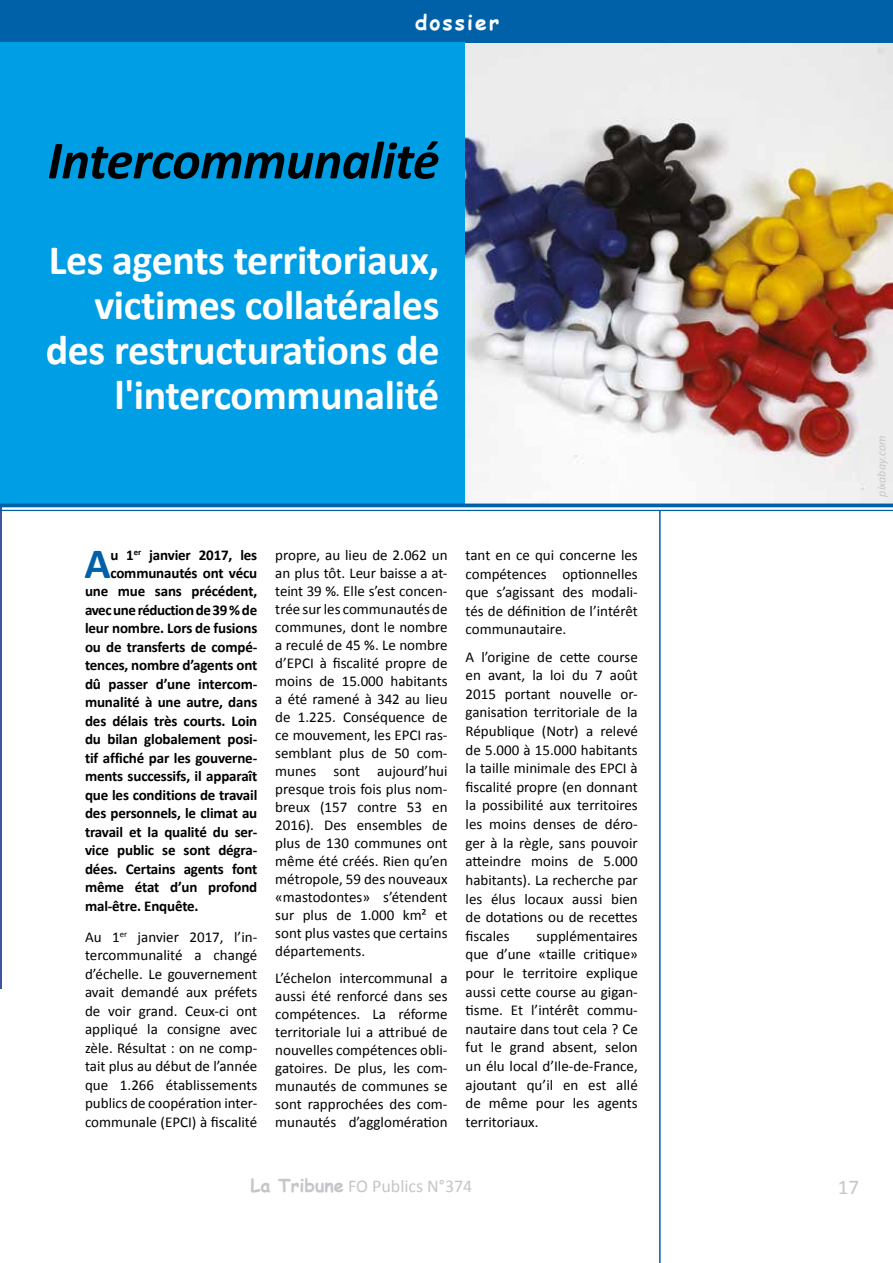
<style>
.page{position:relative;width:893px;height:1263px;background:#fff}
.page>*{position:absolute;margin:0;border:0;box-sizing:border-box;transform-origin:0 0}
.t1{font:italic 700 54px "Calibri";letter-spacing:-.01em;color:#000}
.t2{font:700 43.35px "Calibri";color:#0060a8}
.t3{font:700 42px/45px "Calibri";letter-spacing:-.01em;color:#fff;text-align:right}
.t4{font:700 21px "Comic Sans MS";letter-spacing:.1em;color:#fdfeff}
.t5{font:21px "Calibri";color:#c4c6c9}
.t6{font:18px "Calibri";color:#c4c6c9}
.t7{font:15px/18px "Calibri";color:#000;text-align:justify}
.t8{font:700 15px "Calibri";letter-spacing:-.01em;color:#000}
.t9{font:700 15px "Calibri";letter-spacing:-.03em;color:#000}
.t10{font:italic 12px "Calibri";color:#c4c6c9}
.s1{font-family:"Comic Sans MS";font-weight:700}
</style>
<div class="page">
<hr style="left:659px;top:510px;width:2px;height:753px;background:#0060a8">
<hr style="left:0;top:0;width:1px;height:988px;background:#4054a1">
<img style="left:465px;top:43px;width:428px;height:461px">
<div style="left:0;top:0;width:893px;height:42px;background:#0060a8"></div>
<div style="left:0;top:43px;width:465px;height:462px;background:#009ee4"></div>
<hr style="left:0;top:510px;width:893px;height:1px;background:#0060a8">
<hr style="left:0;top:504px;width:893px;height:3px;background:#0060a8">
<h3 class="t4" style="left:415px;top:13px;width:86px">dossier</h3>
<h1 class="t1" style="left:48px;top:139px;width:393px">Intercommunalité</h1>
<h3 class="t3" style="left:46px;top:240px;width:395px">Les agents territoriaux, victimes collatérales des restructurations de l'intercommunalité</h3>
<p class="t10" style="left:875px;top:496px;width:62px;rotate:-90deg">pixabay.com</p>
<h2 class="t2" style="left:85px;top:546px;width:28px">A</h2>
<p class="t8" style="left:110px;top:549px;width:148px">u 1<sup>er</sup> janvier 2017, les</p>
<p class="t8" style="left:110px;top:567px;width:148px">communautés ont vécu</p>
<p class="t8" style="left:85px;top:585px;width:174px">une mue sans précédent,</p>
<p class="t9" style="left:85px;top:604px;width:174px">avec une réduction de 39 % de</p>
<p class="t8" style="left:85px;top:622px;width:174px">leur nombre. Lors de fusions</p>
<p class="t8" style="left:85px;top:641px;width:174px">ou de transferts de compé-</p>
<p class="t8" style="left:85px;top:659px;width:174px">tences, nombre d’agents ont</p>
<p class="t8" style="left:85px;top:678px;width:174px">dû passer d’une intercom-</p>
<p class="t8" style="left:85px;top:696px;width:174px">munalité à une autre, dans</p>
<p class="t8" style="left:85px;top:715px;width:174px">des délais très courts. Loin</p>
<p class="t8" style="left:85px;top:733px;width:174px">du bilan globalement posi-</p>
<p class="t8" style="left:85px;top:752px;width:174px">tif affiché par les gouverne-</p>
<p class="t8" style="left:85px;top:770px;width:174px">ments successifs, il apparaît</p>
<p class="t8" style="left:85px;top:789px;width:174px">que les conditions de travail</p>
<p class="t8" style="left:85px;top:807px;width:174px">des personnels, le climat au</p>
<p class="t8" style="left:85px;top:826px;width:174px">travail et la qualité du ser-</p>
<p class="t8" style="left:85px;top:844px;width:174px">vice public se sont dégra-</p>
<p class="t8" style="left:85px;top:863px;width:174px">dées. Certains agents font</p>
<p class="t8" style="left:85px;top:881px;width:174px">même état d’un profond</p>
<p class="t8" style="left:85px;top:900px;width:115px">mal-être. Enquête.</p>
<p class="t7" style="left:85px;top:929px;width:174px;line-height:18.5px">Au 1<sup>er</sup> janvier 2017, l’in&shy;tercommunalité a changé d’échelle. Le gouvernement avait demandé aux préfets de voir grand. Ceux-ci ont appliqué la consigne avec zèle. Résultat : on ne comp&shy;tait plus au début de l’année que 1.266 établissements publics de coopération inter&shy;communale (EPCI) à fiscalité</p>
<p class="t7" style="left:275px;top:547px;width:174px">propre, au lieu de 2.062 un an plus tôt. Leur baisse a at&shy;teint 39 %. Elle s’est concen&shy;trée sur les communautés de communes, dont le nombre a reculé de 45 %. Le nombre d’EPCI à fiscalité propre de moins de 15.000 habitants a été ramené à 342 au lieu de 1.225. Conséquence de ce mouvement, les EPCI ras&shy;semblant plus de 50 com&shy;munes sont aujourd’hui presque trois fois plus nom&shy;breux (157 contre 53 en 2016). Des ensembles de plus de 130 communes ont même été créés. Rien qu’en métropole, 59 des nouveaux «mastodontes» s’étendent sur plus de 1.000 km² et sont plus vastes que certains départements.</p>
<p class="t7" style="left:275px;top:970px;width:174px">L’échelon intercommunal a aussi été renforcé dans ses compétences. La réforme territoriale lui a attribué de nouvelles compétences obli&shy;gatoires. De plus, les com&shy;munautés de communes se sont rapprochées des com&shy;munautés d’agglomération</p>
<p class="t7" style="left:466px;top:547px;width:174px;line-height:18.6px">tant en ce qui concerne les compétences optionnelles que s’agissant des modali&shy;tés de définition de l’intérêt communautaire.</p>
<p class="t7" style="left:466px;top:647px;width:174px;line-height:18.6px">A l’origine de cette course en avant, la loi du 7 août 2015 portant nouvelle or&shy;ganisation territoriale de la République (Notr) a relevé de 5.000 à 15.000 habitants la taille minimale des EPCI à fiscalité propre (en donnant la possibilité aux territoires les moins denses de déro&shy;ger à la règle, sans pouvoir atteindre moins de 5.000 habitants). La recherche par les élus locaux aussi bien de dotations ou de recettes fiscales</p>
<p class="t7" style="left:466px;top:926px;width:174px;line-height:18.6px;text-indent:71px">supplémentaires que d’une «taille critique» pour le territoire explique aussi cette course au gigan&shy;tisme. Et l’intérêt commu&shy;nautaire dans tout cela ? Ce fut le grand absent, selon un élu local d’Ile-de-France, ajoutant qu’il en est allé de même pour les agents territoriaux.</p>
<p class="t6" style="left:250px;top:1179px;width:223px"><span class="s1">La Tribune</span> FO Publics N°374</p>
<h3 class="t5" style="left:838px;top:1178px;width:23px">17</h3>
</div>
